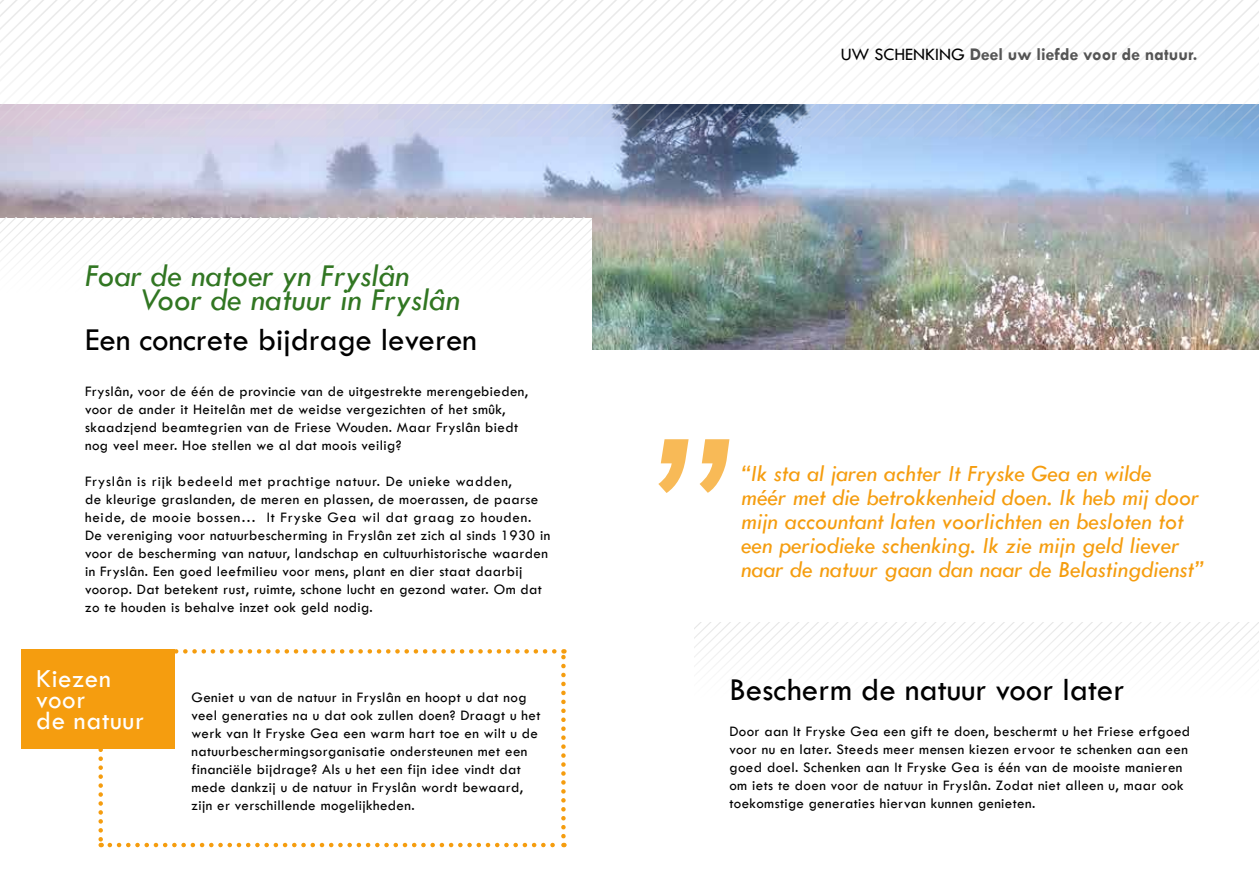
<style>
.page{position:relative;width:1259px;height:893px;background:#fff}
.page>*{position:absolute;margin:0;border:0;box-sizing:border-box;transform-origin:0 0}
.t1{font:33px "Tw Cen";color:#000}
.t2{font:italic 33px/24px "Tw Cen";color:#317622}
.t3{font:27px/21px "Tw Cen";letter-spacing:.025em;color:#fff}
.t4{font:italic 24px/24px "Tw Cen";color:#f59d0f}
.t5{font:700 18px "Tw Cen";color:#555}
.t6{font:15px/18px "Tw Cen";letter-spacing:.025em;color:#000}
.s1{font-weight:400;color:#000}
</style>
<div class="page">
<img style="left:0;top:141px;width:1259px;height:209px">
<svg style="left:98px;top:749px;width:5px;height:98px"></svg>
<svg style="left:110px;top:843px;width:454px;height:4px"></svg>
<svg style="left:561px;top:649px;width:5px;height:187px"></svg>
<svg style="left:174px;top:649px;width:380px;height:5px"></svg>
<div style="left:21px;top:649px;width:153px;height:100px;background:#f59d0f"></div>
<svg style="left:0;top:0;width:1259px;height:141px"></svg>
<svg style="left:695px;top:623px;width:564px;height:43px"></svg>
<div style="left:0;top:218px;width:591px;height:152px;background:#fff"></div>
<svg style="left:0;top:218px;width:591px;height:43px"></svg>
<svg style="left:658px;top:439px;width:71px;height:54px"></svg>
<h1 class="t2" style="left:140px;top:263px;width:322px;text-indent:-55px">Foar de natoer yn Fryslân<br>Voor de natuur in Fryslân</h1>
<h1 class="t1" style="left:85px;top:319px;width:393px">Een concrete bijdrage leveren</h1>
<p class="t6" style="left:85px;top:382px;width:445px">Fryslân, voor de één de provincie van de uitgestrekte merengebieden, voor de ander it Heitelân met de weidse vergezichten of het smûk, skaadzjend beamtegrien van de Friese Wouden. Maar Fryslân biedt nog veel meer. Hoe stellen we al dat moois veilig?</p>
<p class="t6" style="left:85px;top:472px;width:467px">Fryslân is rijk bedeeld met prachtige natuur. De unieke wadden,<br>de kleurige graslanden, de meren en plassen, de moerassen, de paarse heide, de mooie bossen… It Fryske Gea wil dat graag zo houden.<br>De vereniging voor natuurbescherming in Fryslân zet zich al sinds 1930 in voor de bescherming van natuur, landschap en cultuurhistorische waarden in Fryslân. Een goed leefmilieu voor mens, plant en dier staat daarbij voorop. Dat betekent rust, ruimte, schone lucht en gezond water. Om dat zo te houden is behalve inzet ook geld nodig.</p>
<h2 class="t3" style="left:36px;top:668px;width:109px">Kiezen voor<br>de natuur</h2>
<p class="t6" style="left:191px;top:688px;width:350px">Geniet u van de natuur in Fryslân en hoopt u dat nog veel generaties na u dat ook zullen doen? Draagt u het werk van It Fryske Gea een warm hart toe en wilt u de natuurbeschermingsorganisatie ondersteunen met een financiële bijdrage? Als u het een fijn idee vindt dat mede dankzij u de natuur in Fryslân wordt bewaard, zijn er verschillende mogelijkheden.</p>
<p class="t5" style="left:840px;top:43px;width:358px"><span class="s1">UW SCHENKING</span> Deel uw liefde voor de natuur.</p>
<p class="t4" style="left:741px;top:461px;width:464px">“Ik sta al jaren achter It Fryske Gea en wilde<br>méér met die betrokkenheid doen. Ik heb mij door mijn accountant laten voorlichten en besloten tot een periodieke schenking. Ik zie mijn geld liever naar de natuur gaan dan naar de Belastingdienst”</p>
<h1 class="t1" style="left:729px;top:669px;width:396px">Bescherm de natuur voor later</h1>
<p class="t6" style="left:729px;top:722px;width:462px">Door aan It Fryske Gea een gift te doen, beschermt u het Friese erfgoed voor nu en later. Steeds meer mensen kiezen ervoor te schenken aan een goed doel. Schenken aan It Fryske Gea is één van de mooiste manieren om iets te doen voor de natuur in Fryslân. Zodat niet alleen u, maar ook toekomstige generaties hiervan kunnen genieten.</p>
</div>
